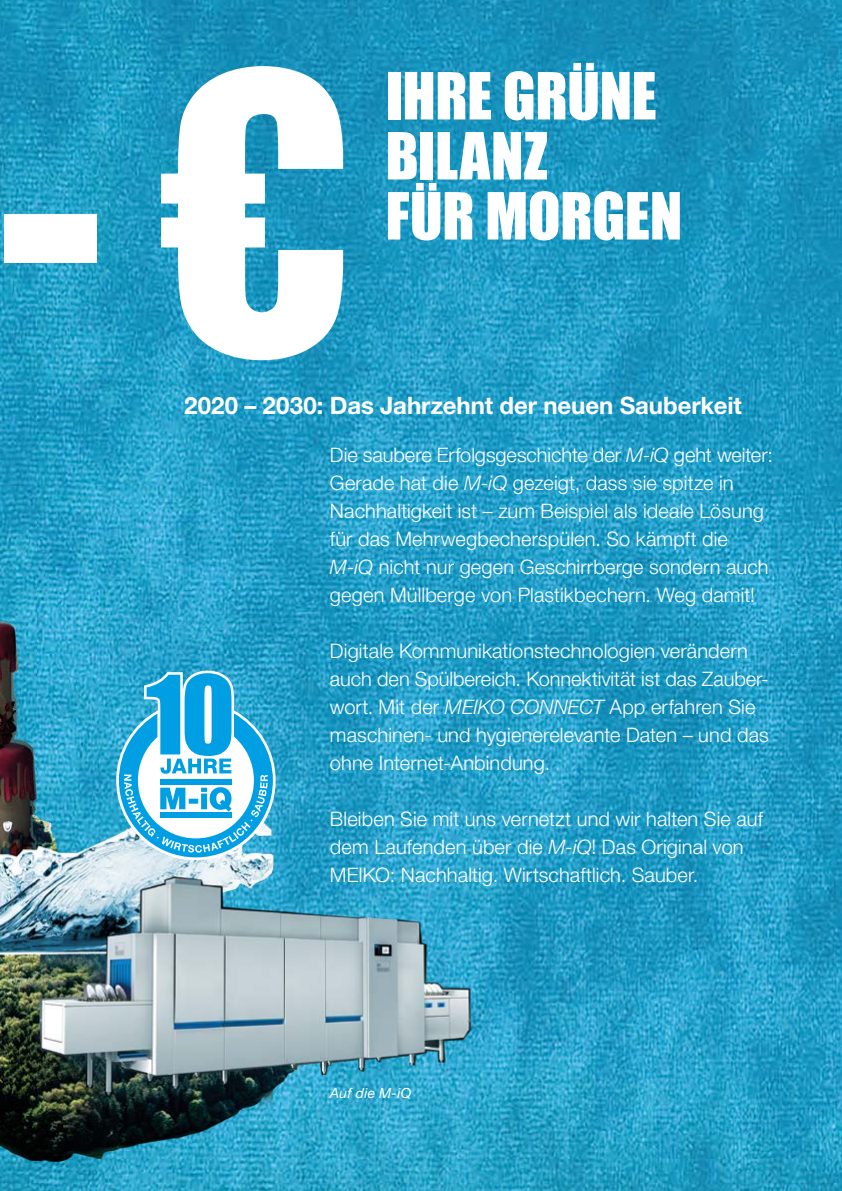
<style>
.page{position:relative;width:842px;height:1191px;background:#fff}
.page>*{position:absolute;margin:0;border:0;box-sizing:border-box;transform-origin:0 0}
.t1{font:356.8px "Impact";color:#fff}
.t2{font:60px/60px "Impact";letter-spacing:-.005em;color:#fff}
.t3{font:700 24px "Helvetica Neue LTW1 G";color:#fff}
.t4{font:300 20px/28px "Helvetica Neue LTW1 G";letter-spacing:.005em;color:#fff}
.t5{font:italic 14px "Helvetica Neue LTW1 G";letter-spacing:.02em;color:#fff}
.s1{font-style:italic}
</style>
<div class="page">
<img style="left:0;top:0;width:842px;height:1191px">
<img style="left:0;top:257px;width:624px;height:934px">
<svg style="left:116px;top:670px;width:160px;height:190px"></svg>
<h1 class="t1" style="left:-2px;top:-63px;width:359px">- €</h1>
<h2 class="t2" style="left:386px;top:64px;width:298px">IHRE GRÜNE<br>BILANZ<br>FÜR MORGEN</h2>
<p class="t3" style="left:184px;top:391px;width:559px">2020 – 2030: Das Jahrzehnt der neuen Sauberkeit</p>
<p class="t4" style="left:330px;top:441px;width:444px">Die saubere Erfolgsgeschichte der <span class="s1">M-iQ</span> geht weiter:<br>Gerade hat die <span class="s1">M-iQ</span> gezeigt, dass sie spitze in Nachhaltigkeit ist – zum Beispiel als ideale Lösung für das Mehrwegbecherspülen. So kämpft die <span class="s1">M-iQ</span> nicht nur gegen Geschirrberge sondern auch gegen Müllberge von Plastikbechern. Weg damit!</p>
<p class="t4" style="left:330px;top:637px;width:440px">Digitale Kommunikationstechnologien verändern auch den Spülbereich. Konnektivität ist das Zauber&shy;wort. Mit der <span class="s1">MEIKO CONNECT</span> App erfahren Sie maschinen- und hygienerelevante Daten – und das ohne Internet-Anbindung.</p>
<p class="t4" style="left:330px;top:805px;width:434px">Bleiben Sie mit uns vernetzt und wir halten Sie auf dem Laufenden über die <span class="s1">M-iQ</span>! Das Original von<br>MEIKO: Nachhaltig. Wirtschaftlich. Sauber.</p>
<p class="t5" style="left:330px;top:1084px;width:83px">Auf die M-iQ</p>
</div>
